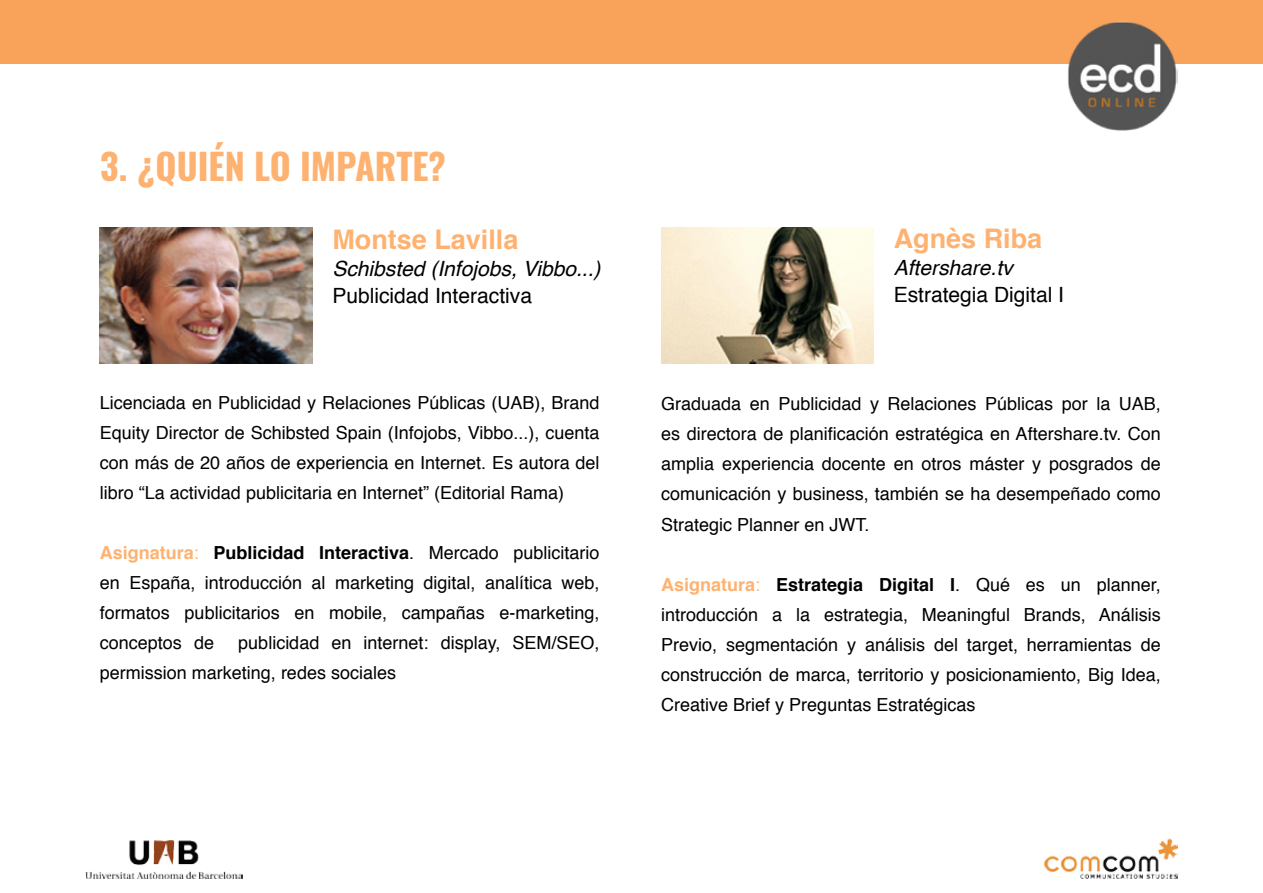
<style>
.page{position:relative;width:1263px;height:893px;background:#fff}
.page>*{position:absolute;margin:0;border:0;box-sizing:border-box;transform-origin:0 0}
.t1{font:700 36px "Oswald";color:#feb271}
.t2{font:700 27px "Helvetica";color:#feb271}
.t3{font:italic 21px "Helvetica";color:#000}
.t4{font:21px "Helvetica";color:#000}
.t5{font:18px/30px "Helvetica";color:#000;text-align:justify}
.s1{font-weight:700;color:#feb271}
.s2{color:#feb271}
.s3{font-weight:700}
</style>
<div class="page">
<div style="left:0;top:0;width:1263px;height:64px;background:#f9a25a"></div>
<img style="left:1068px;top:21px;width:110px;height:110px">
<img style="left:85px;top:841px;width:157px;height:37px">
<img style="left:1045px;top:838px;width:133px;height:40px">
<img style="left:100px;top:228px;width:213px;height:136px">
<img style="left:661px;top:228px;width:213px;height:136px">
<h1 class="t1" style="left:100px;top:141px;width:348px">3. ¿QUIÉN LO IMPARTE?</h1>
<h2 class="t2" style="left:332px;top:218px;width:188px">Montse Lavilla</h2>
<p class="t3" style="left:332px;top:253px;width:270px">Schibsted (Infojobs, Vibbo...)</p>
<p class="t4" style="left:332px;top:280px;width:201px">Publicidad Interactiva</p>
<p class="t5" style="left:100px;top:388px;width:501px">Licenciada en Publicidad y Relaciones Públicas (UAB), Brand Equity Director de Schibsted Spain (Infojobs, Vibbo...), cuenta con más de 20 años de experiencia en Internet. Es autora del libro “La actividad publicitaria en Internet” (Editorial Rama)</p>
<p class="t5" style="left:100px;top:538px;width:501px"><span class="s1">Asignatura</span><span class="s2">:</span> <span class="s3">Publicidad Interactiva</span>. Mercado publicitario en España, introducción al marketing digital, analítica web, formatos publicitarios en mobile, campañas e-marketing, conceptos de</p>
<p class="t5" style="left:100px;top:628px;width:501px;text-indent:138px">publicidad en internet: display, SEM/SEO, permission marketing, redes sociales</p>
<h2 class="t2" style="left:894px;top:217px;width:150px">Agnès Riba</h2>
<p class="t3" style="left:894px;top:251px;width:121px">Aftershare.tv</p>
<p class="t4" style="left:894px;top:278px;width:172px">Estrategia Digital I</p>
<p class="t5" style="left:661px;top:390px;width:501px">Graduada en Publicidad y Relaciones Públicas por la UAB, es directora de planificación estratégica en Aftershare.tv. Con amplia experiencia docente en otros máster y posgrados de comunicación y business, también se ha desempeñado como Strategic Planner en JWT.</p>
<p class="t5" style="left:661px;top:570px;width:501px"><span class="s1">Asignatura</span><span class="s2">:</span> <span class="s3">Estrategia Digital I</span>. Qué es un planner, introducción a la estrategia, Meaningful Brands, Análisis Previo, segmentación y análisis del target, herramientas de construcción de marca, territorio y posicionamiento, Big Idea, Creative Brief y Preguntas Estratégicas</p>
</div>
